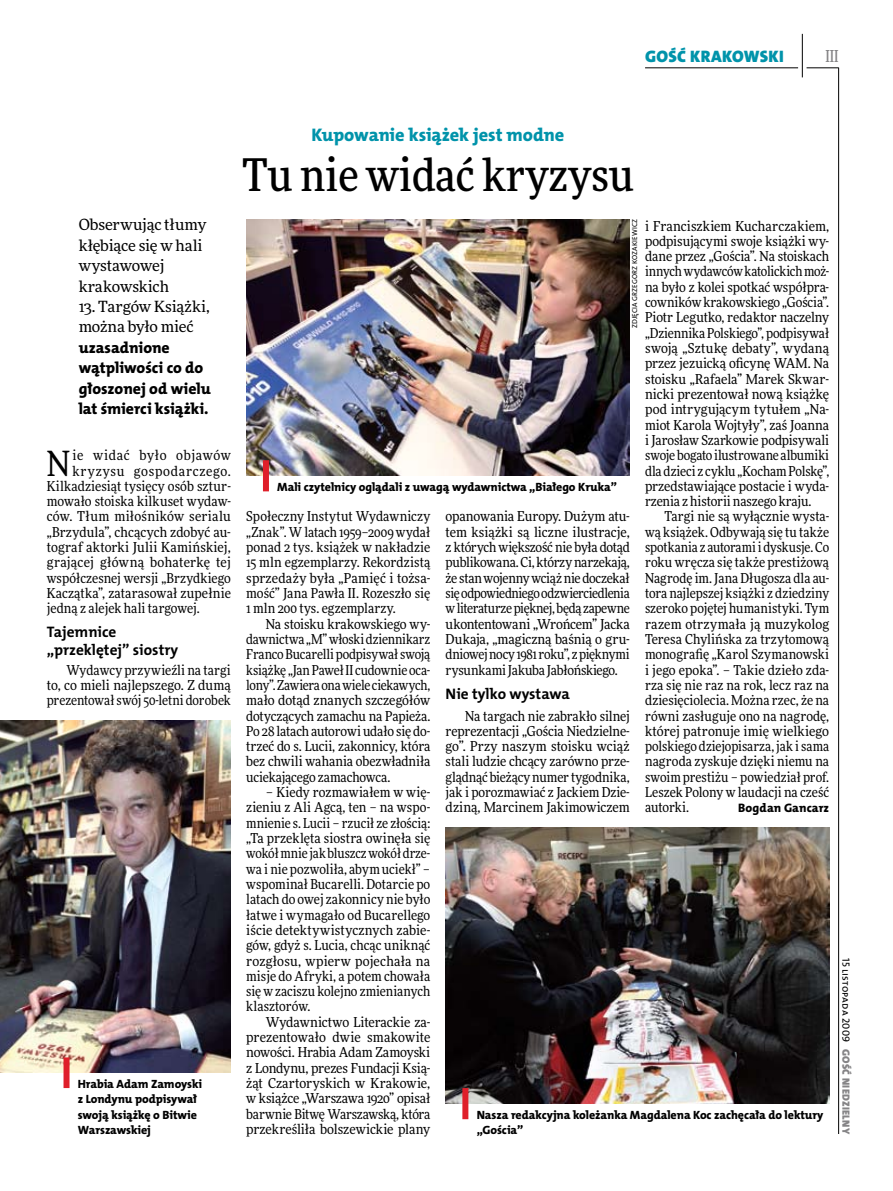
<style>
.page{position:relative;width:893px;height:1191px;background:#fff}
.page>*{position:absolute;margin:0;border:0;box-sizing:border-box;transform-origin:0 0}
.t1{font:500 45px "Freeday Narrow";color:#000}
.t2{font:34.8px "Freeday Narrow News";color:#000}
.t3{font:18.3px "The Mix HP8 Ex Bld";letter-spacing:-.005em;color:#0093aa}
.t4{font:16.65px "The Mix HP9 Blk";letter-spacing:.02em;color:#0093aa}
.t5{font:500 16.5px "Freeday Narrow";color:#858486;scale:.9 1}
.t6{font:15.75px/20.4px "The Mix HP8 Ex Bld";letter-spacing:-.005em;color:#000}
.t7{font:15.45px/20.4px "Freeday News";letter-spacing:-.01em;color:#000}
.t8{font:15.3px/17.7px "The Mix HP7 Bld";color:#000}
.t9{font:13.65px/15.3px "Freeday Narrow News";color:#000;text-align:justify}
.t10{font:13.65px "Freeday Narrow News";letter-spacing:.02em;color:#000}
.t11{font:13.65px "Freeday Narrow News";letter-spacing:.055em;color:#000}
.t12{font:13.65px "Freeday Narrow News";letter-spacing:.04em;color:#000}
.t13{font:12.3px "The Mix HP8 Ex Bld";color:#000}
.t14{font:12px/15.3px "The Mix HP8 Ex Bld";letter-spacing:-.005em;color:#000}
.t15{font:10.5px "The Mix HP5 Plain";letter-spacing:.015em;color:#000}
.t16{font:10.5px "The Mix HP9 Blk";letter-spacing:.025em;color:#858486}
.t17{font:7.2px "The Mix HP5 Plain";letter-spacing:.015em;color:#000}
</style>
<div class="page">
<hr style="left:806px;top:68px;width:33px;height:1px;background:#000">
<hr style="left:645px;top:68px;width:153px;height:1px;background:#000">
<hr style="left:838px;top:68px;width:1px;height:1066px;background:#000">
<hr style="left:802px;top:34px;width:1px;height:43px;background:#000">
<img style="left:246px;top:219px;width:384px;height:256px">
<img style="left:446px;top:827px;width:383px;height:276px">
<img style="left:0;top:720px;width:231px;height:352px">
<div style="left:263px;top:460px;width:6px;height:31px;background:#df1f2a"></div>
<div style="left:462px;top:1088px;width:6px;height:31px;background:#df1f2a"></div>
<div style="left:64px;top:1057px;width:6px;height:31px;background:#df1f2a"></div>
<p class="t4" style="left:645px;top:46px;width:140px">GOŚĆ KRAKOWSKI</p>
<p class="t5" style="left:825px;top:46px;width:16px">III</p>
<p class="t7" style="left:79px;top:214px;width:129px">Obserwując tłumy kłębiące się w hali wystawowej krakowskich</p>
<p class="t7" style="left:79px;top:296px;width:133px">13. Targów Książki, można było mieć</p>
<p class="t6" style="left:79px;top:337px;width:134px">uzasadnione wątpliwości co do głoszonej od wielu lat śmierci książki.</p>
<h2 class="t2" style="left:47px;top:442px;width:25px">N</h2>
<p class="t12" style="left:72px;top:447px;width:160px">ie widać było objawów</p>
<p class="t11" style="left:72px;top:462px;width:160px">kryzysu gospodarczego.</p>
<p class="t9" style="left:47px;top:478px;width:186px">Kilkadziesiąt tysięcy osób sztur-</p>
<p class="t9" style="left:47px;top:493px;width:186px">mowało stoiska kilkuset wydaw-</p>
<p class="t10" style="left:47px;top:508px;width:186px">ców. Tłum miłośników serialu</p>
<p class="t9" style="left:47px;top:524px;width:186px">„Brzydula”, chcących zdobyć au-</p>
<p class="t9" style="left:47px;top:539px;width:186px">tograf aktorki Julii Kamińskiej,</p>
<p class="t9" style="left:47px;top:555px;width:186px">grającej główną bohaterkę tej</p>
<p class="t9" style="left:47px;top:570px;width:186px">współczesnej wersji „Brzydkiego</p>
<p class="t9" style="left:47px;top:585px;width:186px">Kaczątka”, zatarasował zupełnie</p>
<p class="t9" style="left:47px;top:600px;width:155px">jedną z alejek hali targowej.</p>
<p class="t8" style="left:47px;top:623px;width:133px">Tajemnice „przeklętej” siostry</p>
<p class="t9" style="left:47px;top:662px;width:186px;text-indent:20px">Wydawcy przywieźli na targi to, co mieli najlepszego. Z dumą prezentował swój 50-letni dorobek</p>
<p class="t14" style="left:78px;top:1076px;width:126px">Hrabia Adam Zamoyski z Londynu podpisywał swoją książkę o Bitwie<br>Warszawskiej</p>
<h3 class="t3" style="left:312px;top:123px;width:254px">Kupowanie książek jest modne</h3>
<h1 class="t1" style="left:242px;top:147px;width:393px">Tu nie widać kryzysu</h1>
<p class="t17" style="left:630px;top:328px;width:110px;rotate:-90deg">zdjęcia Grzegorz Kozaki ewi cz</p>
<p class="t9" style="left:645px;top:218px;width:186px">i Franciszkiem Kucharczakiem, podpisującymi swoje książki wy&shy;dane przez „Gościa”. Na stoiskach innych wydawców katolickich moż&shy;na było z kolei spotkać współpra&shy;cowników krakowskiego „Gościa”.<br>Piotr Legutko, redaktor naczelny „Dziennika Polskiego”, podpisywał swoją „Sztukę debaty”, wydaną przez jezuicką oficynę WAM. Na stoisku „Rafaela” Marek Skwar&shy;nicki prezentował nową książkę pod intrygującym tytułem „Na&shy;miot Karola Wojtyły”, zaś Joanna i Jarosław Szarkowie podpisywali swoje bogato ilustrowane albumiki dla dzieci z cyklu „Kocham Polskę”, przedstawiające postacie i wyda&shy;rzenia z historii naszego kraju.</p>
<p class="t9" style="left:645px;top:509px;width:186px;text-indent:20px">Targi nie są wyłącznie wysta&shy;wą książek. Odbywają się tu także spotkania z autorami i dyskusje. Co roku wręcza się także prestiżową Nagrodę im. Jana Długosza dla au&shy;tora najlepszej książki z dziedziny szeroko pojętej humanistyki. Tym razem otrzymała ją muzykolog Teresa Chylińska za trzytomową monografię „Karol Szymanowski i jego epoka”. – Takie dzieło zda&shy;rza się nie raz na rok, lecz raz na dziesięciolecia. Można rzec, że na równi zasługuje ono na nagrodę, której patronuje imię wielkiego polskiego dziejopisarza, jak i sama nagroda zyskuje dzięki niemu na swoim prestiżu – powiedział prof.<br>Leszek Polony w laudacji na cześć autorki.</p>
<p class="t14" style="left:277px;top:479px;width:341px">Mali czytelnicy oglądali z uwagą wydawnictwa „Białego Kruka”</p>
<p class="t9" style="left:446px;top:509px;width:186px">opanowania Europy. Dużym atu&shy;tem książki są liczne ilustracje, z których większość nie była dotąd publikowana. Ci, którzy narzekają, że stan wojenny wciąż nie doczekał się odpowiedniego odzwierciedlenia wliteraturze pięknej, będą zapewne ukontentowani „Wrońcem” Jacka Dukaja, „magiczną baśnią o gru&shy;dniowej nocy 1981 roku”, zpięknymi rysunkami Jakuba Jabłońskiego.</p>
<p class="t8" style="left:446px;top:685px;width:126px">Nie tylko wystawa</p>
<p class="t9" style="left:446px;top:708px;width:186px;text-indent:20px">Na targach nie zabrakło silnej reprezentacji „Gościa Niedzielne&shy;go”. Przy naszym stoisku wciąż stali ludzie chcący zarówno prze&shy;glądnąć bieżący numer tygodnika, jak i porozmawiać z Jackiem Dzie&shy;dziną, Marcinem Jakimowiczem</p>
<p class="t9" style="left:246px;top:509px;width:186px">Społeczny Instytut Wydawniczy „Znak”. W latach 1959–2009 wydał ponad 2 tys. książek w nakładzie 15 mln egzemplarzy. Rekordzistą sprzedaży była „Pamięć i tożsa&shy;mość” Jana Pawła II. Rozeszło się 1 mln 200 tys. egzemplarzy.</p>
<p class="t9" style="left:246px;top:616px;width:186px;text-indent:20px">Na stoisku krakowskiego wy&shy;dawnictwa „M” włoski dziennikarz Franco Bucarelli podpisywał swoją książkę „Jan Paweł II cudownie oca&shy;lony”. Zawiera ona wiele ciekawych, mało dotąd znanych szczegółów dotyczących zamachu na Papieża.<br>Po 28 latach autorowi udało się do&shy;trzeć do s. Lucii, zakonnicy, która bez chwili wahania obezwładniła uciekającego zamachowca.</p>
<p class="t9" style="left:246px;top:784px;width:186px;text-indent:20px">– Kiedy rozmawiałem w wię&shy;zieniu z Ali Agcą, ten – na wspo&shy;mnienie s. Lucii – rzucił ze złością: „Ta przeklęta siostra owinęła się wokół mnie jak bluszcz wokół drze&shy;wa i nie pozwoliła, abym uciekł” – wspominał Bucarelli. Dotarcie po latach do owej zakonnicy nie było łatwe i wymagało od Bucarellego iście detektywistycznych zabie&shy;gów, gdyż s. Lucia, chcąc uniknąć rozgłosu, wpierw pojechała na misje do Afryki, a potem chowała się w zaciszu kolejno zmienianych klasztorów.</p>
<p class="t9" style="left:246px;top:1014px;width:186px;text-indent:20px">Wydawnictwo Literackie za&shy;prezentowało dwie smakowite nowości. Hrabia Adam Zamoyski z Londynu, prezes Fundacji Ksią&shy;żąt Czartoryskich w Krakowie, w książce „Warszawa 1920” opisał barwnie Bitwę Warszawską, która przekreśliła bolszewickie plany</p>
<p class="t13" style="left:738px;top:800px;width:92px">Bogdan Gancarz</p>
<p class="t14" style="left:477px;top:1107px;width:348px">Nasza redakcyjna koleżanka Magdalena Koc zachęcała do lektury „Gościa”</p>
<p class="t15" style="left:853px;top:957px;width:86px;rotate:90deg">15 listopada 2009</p>
<p class="t16" style="left:853px;top:1049px;width:86px;rotate:90deg">GOŚĆ NIEDZIELNY</p>
</div>
